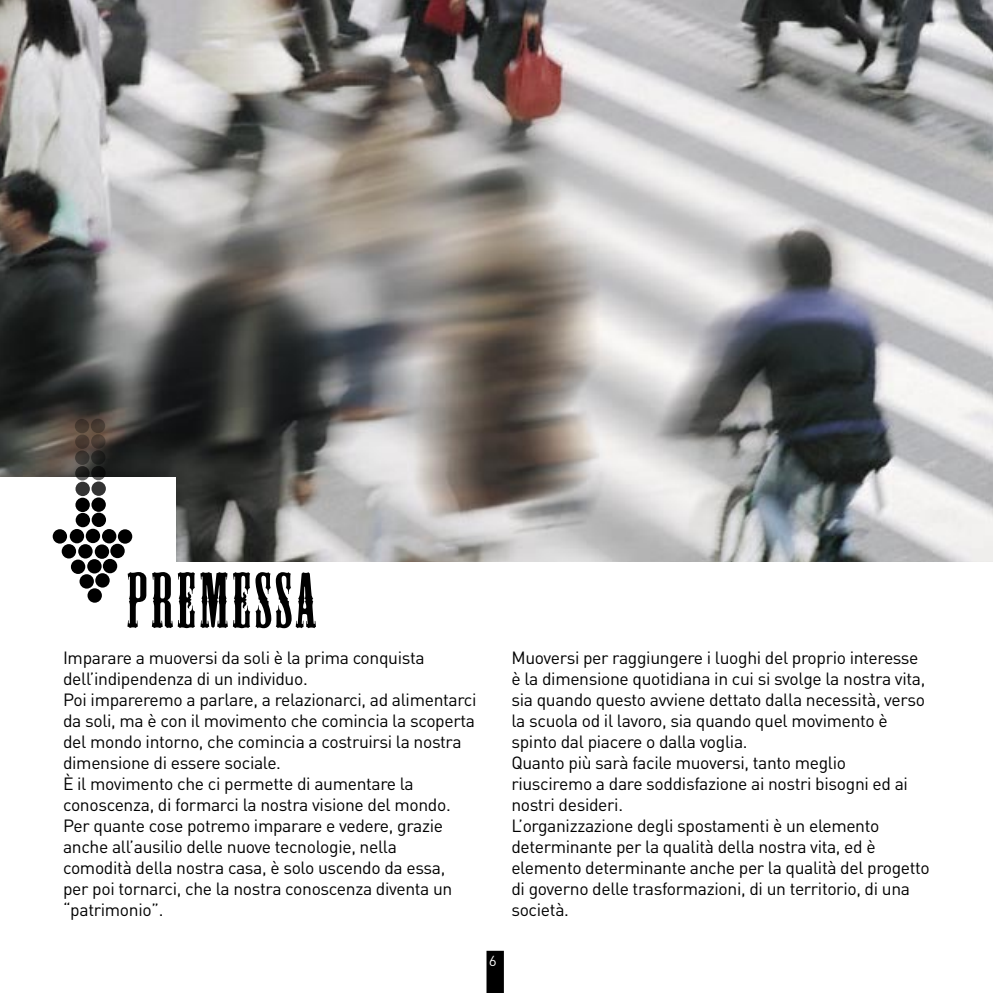
<style>
.page{position:relative;width:993px;height:993px;background:#fff}
.page>*{position:absolute;margin:0;border:0;box-sizing:border-box;transform-origin:0 0}
.t1{font:72.98px "Mesquite Std";letter-spacing:.06em;color:#000}
.t2{font:17.5px/21px "DIN";letter-spacing:-.02em;color:#000}
.t3{font:14px "DIN Regular Alternate";color:#fff}
</style>
<div class="page">
<img style="left:0;top:0;width:992px;height:561px">
<div style="left:1px;top:477px;width:175px;height:220px;background:#fff"></div>
<div style="left:86px;top:528px;width:14px;height:15px;background:#000;border-radius:50%"></div>
<div style="left:78px;top:544px;width:15px;height:14px;background:#000;border-radius:50%"></div>
<div style="left:102px;top:529px;width:14px;height:14px;background:#000;border-radius:50%"></div>
<div style="left:70px;top:528px;width:14px;height:15px;background:#000;border-radius:50%"></div>
<div style="left:87px;top:559px;width:15px;height:14px;background:#000;border-radius:50%"></div>
<div style="left:53px;top:529px;width:14px;height:14px;background:#000;border-radius:50%"></div>
<div style="left:118px;top:529px;width:14px;height:14px;background:#000;border-radius:50%"></div>
<div style="left:95px;top:544px;width:14px;height:14px;background:#000;border-radius:50%"></div>
<div style="left:62px;top:544px;width:14px;height:14px;background:#000;border-radius:50%"></div>
<div style="left:91px;top:497px;width:15px;height:14px;background:#000;border-radius:50%"></div>
<div style="left:75px;top:497px;width:15px;height:15px;background:#000;border-radius:50%"></div>
<div style="left:92px;top:512px;width:14px;height:15px;background:#000;border-radius:50%"></div>
<div style="left:76px;top:512px;width:14px;height:15px;background:#000;border-radius:50%"></div>
<svg style="left:91px;top:481px;width:15px;height:14px"></svg>
<svg style="left:75px;top:481px;width:15px;height:15px"></svg>
<div style="left:71px;top:559px;width:14px;height:15px;background:#000;border-radius:50%"></div>
<div style="left:79px;top:574px;width:15px;height:14px;background:#000;border-radius:50%"></div>
<div style="left:110px;top:543px;width:15px;height:15px;background:#000;border-radius:50%"></div>
<div style="left:103px;top:558px;width:14px;height:15px;background:#000;border-radius:50%"></div>
<div style="left:95px;top:573px;width:15px;height:14px;background:#000;border-radius:50%"></div>
<div style="left:87px;top:588px;width:15px;height:14px;background:#000;border-radius:50%"></div>
<svg style="left:91px;top:465px;width:15px;height:15px"></svg>
<svg style="left:75px;top:466px;width:15px;height:14px"></svg>
<div style="left:91px;top:450px;width:14px;height:14px;background:#21201f;border-radius:50%"></div>
<div style="left:75px;top:450px;width:14px;height:15px;background:#3b3733;border-radius:50%"></div>
<svg style="left:91px;top:434px;width:14px;height:14px"></svg>
<div style="left:75px;top:434px;width:14px;height:15px;background:#48382f;border-radius:50%"></div>
<div style="left:91px;top:418px;width:14px;height:15px;background:#493b31;border-radius:50%"></div>
<div style="left:75px;top:419px;width:14px;height:14px;background:#46392f;border-radius:50%"></div>
<div style="left:486px;top:950px;width:17px;height:42px;background:#000"></div>
<h1 class="t1" style="left:127px;top:561px;width:190px">PREMESSA</h1>
<p class="t2" style="left:63px;top:646px;width:415px">Imparare a muoversi da soli è la prima conquista dell’indipendenza di un individuo.<br>Poi impareremo a parlare, a relazionarci, ad alimentarci da soli, ma è con il movimento che comincia la scoperta del mondo intorno, che comincia a costruirsi la nostra dimensione di essere sociale.<br>È il movimento che ci permette di aumentare la conoscenza, di formarci la nostra visione del mondo.<br>Per quante cose potremo imparare e vedere, grazie anche all’ausilio delle nuove tecnologie, nella<br>comodità della nostra casa, è solo uscendo da essa,<br>per poi tornarci, che la nostra conoscenza diventa un “patrimonio”.</p>
<p class="t2" style="left:511px;top:646px;width:420px">Muoversi per raggiungere i luoghi del proprio interesse è la dimensione quotidiana in cui si svolge la nostra vita, sia quando questo avviene dettato dalla necessità, verso la scuola od il lavoro, sia quando quel movimento è spinto dal piacere o dalla voglia.<br>Quanto più sarà facile muoversi, tanto meglio riusciremo a dare soddisfazione ai nostri bisogni ed ai nostri desideri.<br>L’organizzazione degli spostamenti è un elemento determinante per la qualità della nostra vita, ed è elemento determinante anche per la qualità del progetto di governo delle trasformazioni, di un territorio, di una società.</p>
<p class="t3" style="left:489px;top:951px;width:9px">6</p>
</div>
